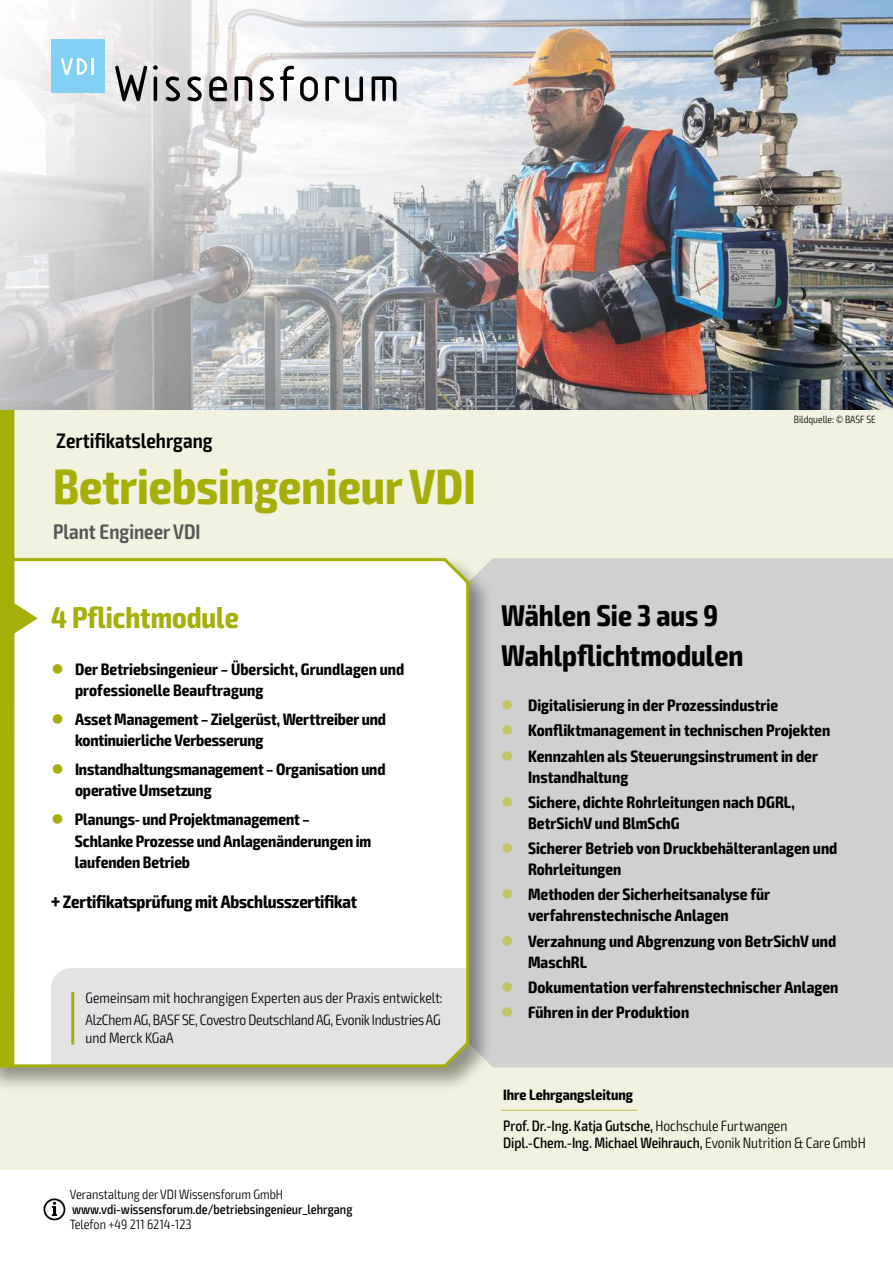
<style>
.page{position:relative;width:893px;height:1263px;background:#fff}
.page>*{position:absolute;margin:0;border:0;box-sizing:border-box;transform-origin:0 0}
.t1{font:700 condensed 49.5px "Exo 2";color:#a6af08}
.t2{font:700 condensed 30px/39.6px "Exo 2";color:#000}
.t3{font:700 condensed 30px "Exo 2";color:#a6af08}
.t4{font:600 condensed 21px "Exo 2";color:#000}
.t5{font:600 condensed 21px "Exo 2";color:#575756}
.t6{font:700 condensed 18px "Exo 2";letter-spacing:-.01em;color:#000}
.t7{font:700 condensed 16.5px/21px "Exo 2";color:#000}
.t8{font:300 condensed 15px/22.2px "Exo 2";color:#000}
.t9{font:500 condensed 15px/16.5px "Exo 2";letter-spacing:-.005em;color:#000}
.t10{font:700 condensed 15px "Exo 2";color:#000}
.t11{font:300 condensed 13.5px "Exo 2";color:#000}
.t12{font:500 condensed 13.5px "Exo 2";color:#000}
.t13{font:300 condensed 10.5px "Exo 2";color:#000}
.s1{color:#a6af08}
.s2{font-size:21px}
.s3{color:#c2c561}
.s4{font-weight:300}
</style>
<div class="page">
<div style="left:0;top:409px;width:893px;height:761px;background:#f2f2e0"></div>
<div style="left:493px;top:558px;width:400px;height:510px;background:#d0d0d0"></div>
<svg style="left:44px;top:1198px;width:21px;height:22px"></svg>
<div style="left:0;top:554px;width:493px;height:538px;background:#000;opacity:.4"></div>
<svg style="left:0;top:557px;width:471px;height:512px"></svg>
<svg style="left:0;top:409px;width:38px;height:658px"></svg>
<hr style="left:71px;top:992px;width:3px;height:52px;background:#a6af08">
<hr style="left:501px;top:1110px;width:136px;height:1px;background:#b9bd48">
<img style="left:623px;top:0;width:270px;height:409px">
<img style="left:0;top:0;width:623px;height:409px">
<svg style="left:115px;top:65px;width:32px;height:36px"></svg>
<svg style="left:153px;top:65px;width:5px;height:36px"></svg>
<svg style="left:166px;top:76px;width:14px;height:25px"></svg>
<svg style="left:187px;top:76px;width:15px;height:25px"></svg>
<svg style="left:209px;top:76px;width:18px;height:25px"></svg>
<svg style="left:234px;top:76px;width:18px;height:25px"></svg>
<svg style="left:260px;top:76px;width:14px;height:25px"></svg>
<svg style="left:280px;top:66px;width:14px;height:35px"></svg>
<svg style="left:300px;top:76px;width:18px;height:25px"></svg>
<svg style="left:325px;top:76px;width:38px;height:25px"></svg>
<svg style="left:372px;top:76px;width:24px;height:25px"></svg>
<div style="left:51px;top:40px;width:53px;height:53px;background:#83d0f5"></div>
<svg style="left:61px;top:58px;width:26px;height:17px"></svg>
<hr style="left:91px;top:58px;width:3px;height:17px;background:#fff">
<svg style="left:513px;top:1018px;width:17px;height:1px"></svg>
<p class="t4" style="left:56px;top:428px;width:158px">Zertifikatslehrgang</p>
<h1 class="t1" style="left:53px;top:457px;width:424px">Betriebsingenieur VDI</h1>
<p class="t5" style="left:53px;top:519px;width:149px">Plant Engineer VDI</p>
<h2 class="t3" style="left:51px;top:600px;width:189px">4 Pflichtmodule</h2>
<p class="t7" style="left:75px;top:659px;width:331px;text-indent:-23px"><span class="s1">●</span> Der Betriebsingenieur – Übersicht, Grundlagen und professionelle Beauftragung</p>
<p class="t7" style="left:75px;top:709px;width:313px;text-indent:-23px"><span class="s1">●</span> Asset Management – Zielgerüst, Werttreiber und kontinuierliche Verbesserung</p>
<p class="t7" style="left:75px;top:759px;width:312px;text-indent:-23px"><span class="s1">●</span> Instandhaltungsmanagement – Organisation und operative Umsetzung</p>
<p class="t7" style="left:75px;top:809px;width:298px;text-indent:-23px"><span class="s1">●</span> Planungs- und Projektmanagement –<br>Schlanke Prozesse und Anlagenänderungen im laufenden Betrieb</p>
<p class="t6" style="left:51px;top:891px;width:308px"><span class="s2">+</span> Zertifikatsprüfung mit Abschlusszertifikat</p>
<p class="t8" style="left:86px;top:986px;width:359px">Gemeinsam mit hochrangigen Experten aus der Praxis entwickelt:<br>AlzChem AG, BASF SE, Covestro Deutschland AG, Evonik Industries AG</p>
<p class="t8" style="left:86px;top:1027px;width:90px">und Merck KGaA</p>
<p class="t11" style="left:70px;top:1186px;width:215px">Veranstaltung der VDI Wissensforum GmbH</p>
<p class="t12" style="left:72px;top:1201px;width:282px">www.vdi-wissensforum.de/betriebsingenieur_lehrgang</p>
<p class="t11" style="left:70px;top:1216px;width:123px">Telefon +49 211 6214-123</p>
<p class="t13" style="left:794px;top:413px;width:84px">Bildquelle: © BASF SE</p>
<h2 class="t2" style="left:501px;top:596px;width:244px">Wählen Sie 3 aus 9<br>Wahlpflichtmodulen</h2>
<p class="t7" style="left:501px;top:695px;width:279px"><span class="s3">●</span> Digitalisierung in der Prozessindustrie</p>
<p class="t7" style="left:501px;top:720px;width:331px"><span class="s3">●</span> Konfliktmanagement in technischen Projekten</p>
<p class="t7" style="left:528px;top:746px;width:291px;text-indent:-27px"><span class="s3">●</span> Kennzahlen als Steuerungsinstrument in der<br>Instandhaltung</p>
<p class="t7" style="left:528px;top:792px;width:268px;text-indent:-27px"><span class="s3">●</span> Sichere, dichte Rohrleitungen nach DGRL,<br>BetrSichV und BlmSchG</p>
<p class="t7" style="left:528px;top:838px;width:311px;text-indent:-27px"><span class="s3">●</span> Sicherer Betrieb von Druckbehälteranlagen und<br>Rohrleitungen</p>
<p class="t7" style="left:528px;top:884px;width:244px;text-indent:-27px"><span class="s3">●</span> Methoden der Sicherheitsanalyse für verfahrenstechnische Anlagen</p>
<p class="t7" style="left:528px;top:931px;width:310px;text-indent:-27px"><span class="s3">●</span> Verzahnung und Abgrenzung von BetrSichV und<br>MaschRL</p>
<p class="t7" style="left:501px;top:977px;width:339px"><span class="s3">●</span> Dokumentation verfahrenstechnischer Anlagen</p>
<p class="t7" style="left:501px;top:1002px;width:190px"><span class="s3">●</span> Führen in der Produktion</p>
<p class="t10" style="left:503px;top:1086px;width:132px">Ihre Lehrgangsleitung</p>
<p class="t9" style="left:503px;top:1118px;width:364px">Prof. Dr.-Ing. Katja Gutsche, <span class="s4">Hochschule Furtwangen<br></span>Dipl.-Chem.-Ing. Michael Weihrauch, <span class="s4">Evonik Nutrition &amp; Care GmbH</span></p>
</div>
